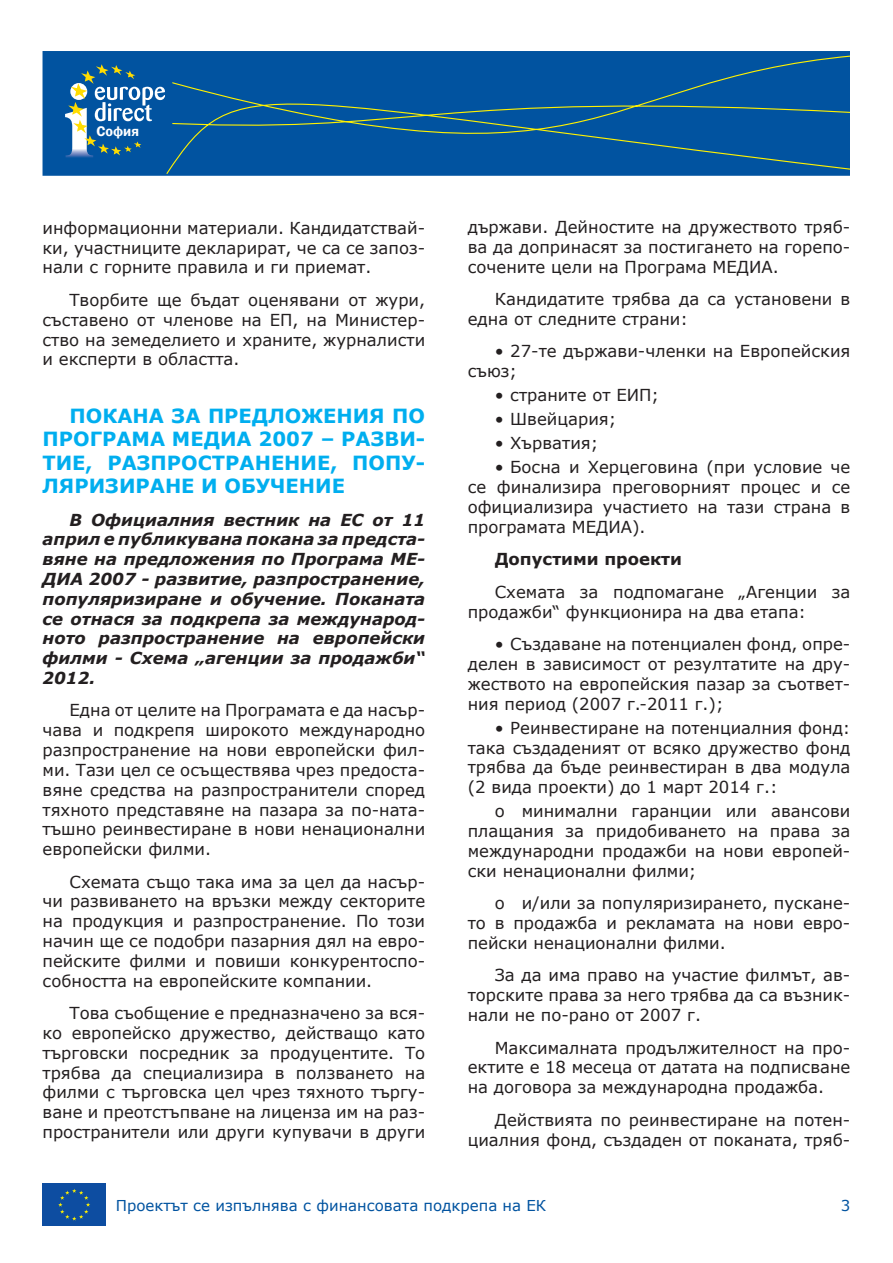
<style>
.page{position:relative;width:893px;height:1263px;background:#fff}
.page>*{position:absolute;margin:0;border:0;box-sizing:border-box;transform-origin:0 0}
.t1{font:700 19.5px/23.4px "Verdana";color:#00aeef;text-align:justify}
.t2{font:16.5px/19.8px "Verdana";color:#231f20;text-align:justify}
.t3{font:italic 700 16.5px/19.8px "Verdana";color:#231f20;text-align:justify}
.t4{font:700 16.5px "Verdana";color:#231f20}
.t5{font:15px "Verdana";color:#0153a0}
.t6{font:600 14.25px "Franklin Gothic";color:#fff}
</style>
<div class="page">
<div style="left:43px;top:51px;width:807px;height:125px;background:#0153a0"></div>
<svg style="left:128px;top:55px;width:722px;height:121px"></svg>
<div style="left:57px;top:57px;width:115px;height:110px;background:#0153a0;border-radius:10px"></div>
<svg style="left:65px;top:64px;width:100px;height:94px"></svg>
<div style="left:43px;top:1183px;width:63px;height:43px;background:#0d4da1"></div>
<svg style="left:58px;top:1189px;width:32px;height:31px"></svg>
<p class="t6" style="left:96px;top:123px;width:44px">София</p>
<p class="t2" style="left:42px;top:218px;width:384px">информационни материали. Кандидатствай&shy;ки, участниците декларират, че са се запоз&shy;нали с горните правила и ги приемат.</p>
<p class="t2" style="left:42px;top:290px;width:384px;text-indent:27px">Творбите ще бъдат оценявани от жури, съставено от членове на ЕП, на Министер&shy;ство на земеделието и храните, журналисти и експерти в областта.</p>
<p class="t1" style="left:43px;top:403px;width:384px;text-indent:27px">ПОКАНА ЗА ПРЕДЛОЖЕНИЯ ПО ПРОГРАМА МЕДИА 2007 – РАЗВИ-ТИЕ, РАЗПРОСТРАНЕНИЕ, ПОПУ-ЛЯРИЗИРАНЕ И ОБУЧЕНИЕ</p>
<p class="t3" style="left:43px;top:509px;width:384px;text-indent:27px">В Официалния вестник на ЕС от 11 април е публикувана покана за предста&shy;вяне на предложения по Програма МЕ-ДИА 2007 - развитие, разпространение, популяризиране и обучение. Поканата се отнася за подкрепа за международ&shy;ното разпространение на европейски филми - Схема „агенции за продажби“ 2012.</p>
<p class="t2" style="left:43px;top:700px;width:384px;text-indent:27px">Една от целите на Програмата е да насър&shy;чава и подкрепя широкото международно разпространение на нови европейски фил&shy;ми. Тази цел се осъществява чрез предоста&shy;вяне средства на разпространители според тяхното представяне на пазара за по-ната&shy;тъшно реинвестиране в нови ненационални европейски филми.</p>
<p class="t2" style="left:43px;top:871px;width:384px;text-indent:27px">Схемата също така има за цел да насър&shy;чи развиването на връзки между секторите на продукция и разпространение. По този начин ще се подобри пазарния дял на евро&shy;пейските филми и повиши конкурентоспо&shy;собността на европейските компании.</p>
<p class="t2" style="left:43px;top:1003px;width:384px;text-indent:27px">Това съобщение е предназначено за вся&shy;ко европейско дружество, действащо като търговски посредник за продуцентите. То трябва да специализира в ползването на филми с търговска цел чрез тяхното търгу&shy;ване и преотстъпване на лиценза им на раз&shy;пространители или други купувачи в други</p>
<p class="t2" style="left:468px;top:217px;width:384px">държави. Дейностите на дружеството тряб&shy;ва да допринасят за постигането на горепо&shy;сочените цели на Програма МЕДИА.</p>
<p class="t2" style="left:468px;top:289px;width:384px;text-indent:27px">Кандидатите трябва да са установени в една от следните страни:</p>
<p class="t2" style="left:468px;top:341px;width:384px;text-indent:27px">• 27-те държави-членки на Европейския съюз;</p>
<p class="t2" style="left:495px;top:385px;width:166px">• страните от ЕИП;</p>
<p class="t2" style="left:495px;top:409px;width:123px">• Швейцария;</p>
<p class="t2" style="left:495px;top:433px;width:105px">• Хърватия;</p>
<p class="t2" style="left:468px;top:457px;width:384px;text-indent:27px">• Босна и Херцеговина (при условие че се финализира преговорният процес и се официализира участието на тази страна в програмата МЕДИА).</p>
<p class="t4" style="left:495px;top:548px;width:189px">Допустими проекти</p>
<p class="t2" style="left:468px;top:582px;width:384px;text-indent:27px">Схемата за подпомагане „Агенции за продажби“ функционира на два етапа:</p>
<p class="t2" style="left:468px;top:634px;width:384px;text-indent:27px">• Създаване на потенциален фонд, опре&shy;делен в зависимост от резултатите на дру&shy;жеството на европейския пазар за съответ&shy;ния период (2007 г.-2011 г.);</p>
<p class="t2" style="left:468px;top:718px;width:384px;text-indent:27px">• Реинвестиране на потенциалния фонд: така създаденият от всяко дружество фонд трябва да бъде реинвестиран в два модула (2 вида проекти) до 1 март 2014 г.:</p>
<p class="t2" style="left:468px;top:801px;width:384px;text-indent:27px">o минимални гаранции или авансови плащания за придобиването на права за международни продажби на нови европей&shy;ски ненационални филми;</p>
<p class="t2" style="left:468px;top:893px;width:384px;text-indent:27px">o и/или за популяризирането, пускане&shy;то в продажба и рекламата на нови евро&shy;пейски ненационални филми.</p>
<p class="t2" style="left:468px;top:965px;width:384px;text-indent:27px">За да има право на участие филмът, ав&shy;торските права за него трябва да са възник&shy;нали не по-рано от 2007 г.</p>
<p class="t2" style="left:468px;top:1037px;width:384px;text-indent:27px">Максималната продължителност на про&shy;ектите е 18 месеца от датата на подписване на договора за международна продажба.</p>
<p class="t2" style="left:468px;top:1110px;width:384px;text-align:right">Действията по реинвестиране на потен&shy;циалния фонд, създаден от поканата, тряб-</p>
<p class="t5" style="left:116px;top:1195px;width:432px">Проектът се изпълнява с финансовата подкрепа на ЕК</p>
<p class="t5" style="left:841px;top:1195px;width:11px">3</p>
</div>
